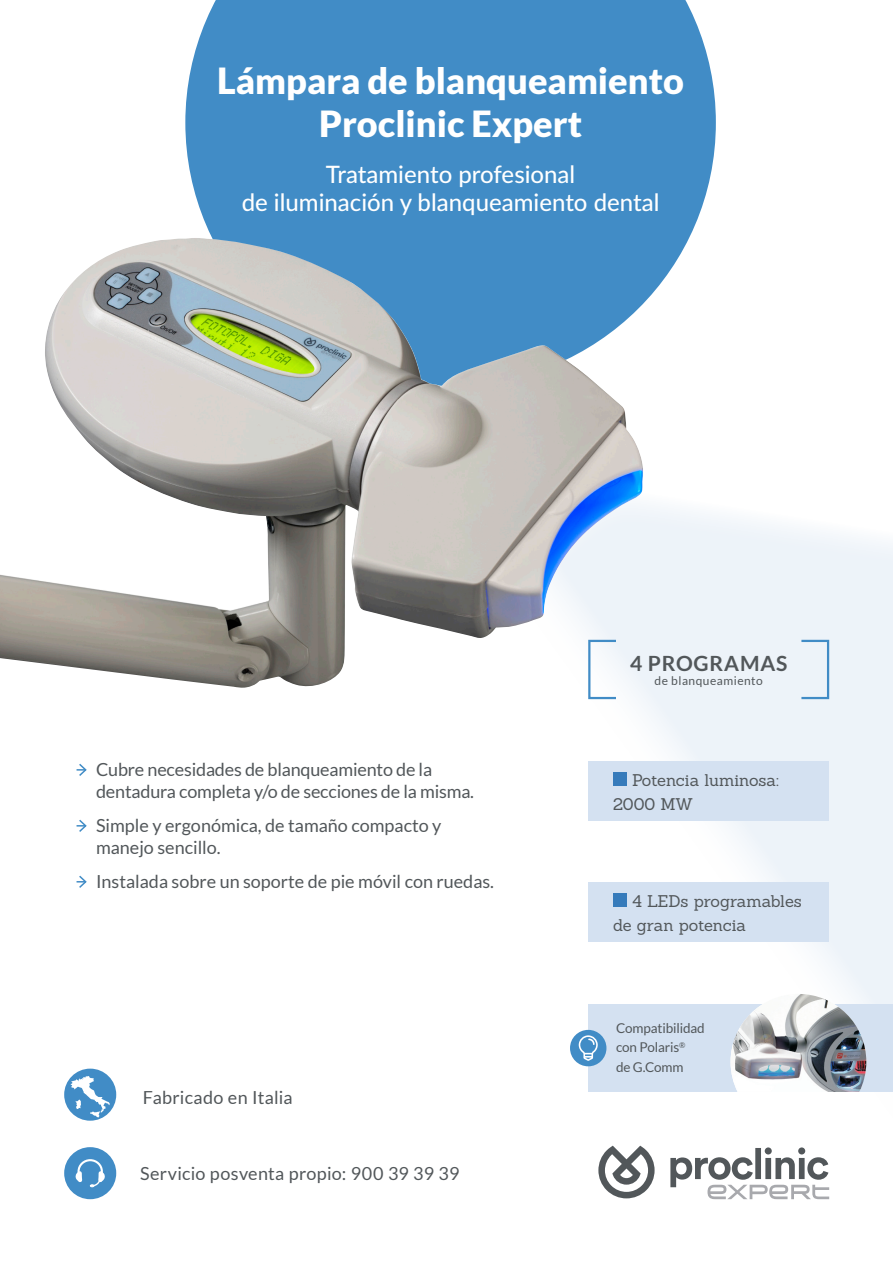
<style>
.page{position:relative;width:893px;height:1263px;background:#fff}
.page>*{position:absolute;margin:0;border:0;box-sizing:border-box;transform-origin:0 0}
.t1{font:900 36px/43.2px "Lato";color:#fff;text-align:center}
.t2{font:500 24px/28.8px "Lato";color:#fff;text-align:center}
.t3{font:700 21px "Lato";letter-spacing:.04em;color:#52575a}
.t4{font:18px/21.6px "Lato";color:#52575a}
.t5{font:16.5px/24px "Sanchez";letter-spacing:-.005em;color:#52575a}
.t6{font:13.5px/19.5px "Lato";letter-spacing:-.01em;color:#52575a}
.t7{font:12px "Lato";letter-spacing:.04em;color:#52575a}
</style>
<div class="page">
<svg style="left:570px;top:506px;width:323px;height:694px;fill:#edf3f9"></svg>
<div style="left:185px;top:0;width:531px;height:302px;background:#418cc6"></div>
<svg style="left:598px;top:1146px;width:231px;height:53px"></svg>
<svg style="left:77px;top:763px;width:10px;height:13px"></svg>
<svg style="left:77px;top:819px;width:10px;height:13px"></svg>
<svg style="left:77px;top:875px;width:10px;height:13px"></svg>
<div style="left:588px;top:883px;width:241px;height:59px;background:#d4e1f1"></div>
<div style="left:613px;top:893px;width:14px;height:14px;background:#367bbb"></div>
<div style="left:588px;top:761px;width:241px;height:59px;background:#d4e1f1"></div>
<div style="left:613px;top:772px;width:14px;height:14px;background:#367bbb"></div>
<div style="left:588px;top:640px;width:29px;height:59px;border:2px solid #418cc6"></div>
<div style="left:800px;top:640px;width:29px;height:59px;border:2px solid #418cc6"></div>
<img style="left:0;top:238px;width:645px;height:451px">
<div style="left:69px;top:1152px;width:42px;height:42px;background:#418cc6;border-radius:50%"></div>
<div style="left:64px;top:1147px;width:52px;height:52px;border:10px solid #418cc6;border-radius:50%"></div>
<svg style="left:75px;top:1158px;width:30px;height:29px"></svg>
<div style="left:588px;top:1004px;width:305px;height:88px;background:#d4e1f1"></div>
<div style="left:570px;top:1030px;width:36px;height:36px;border:9px solid #418cc6;border-radius:50%"></div>
<svg style="left:579px;top:1035px;width:19px;height:26px"></svg>
<img style="left:730px;top:994px;width:136px;height:98px">
<div style="left:64px;top:1069px;width:52px;height:52px;border:10px solid #418cc6;border-radius:50%"></div>
<svg style="left:70px;top:1076px;width:40px;height:41px"></svg>
<p class="t1" style="left:217px;top:58px;width:468px">Lámpara de blanqueamiento<br>Proclinic Expert</p>
<p class="t2" style="left:242px;top:159px;width:419px">Tratamiento profesional<br>de iluminación y blanqueamiento dental</p>
<p class="t4" style="left:96px;top:758px;width:380px">Cubre necesidades de blanqueamiento de la dentadura completa y/o de secciones de la misma.</p>
<p class="t4" style="left:96px;top:814px;width:347px">Simple y ergonómica, de tamaño compacto y manejo sencillo.</p>
<p class="t4" style="left:96px;top:870px;width:400px">Instalada sobre un soporte de pie móvil con ruedas.</p>
<p class="t4" style="left:143px;top:1086px;width:151px">Fabricado en Italia</p>
<p class="t4" style="left:140px;top:1163px;width:321px">Servicio posventa propio: 900 39 39 39</p>
<p class="t3" style="left:630px;top:651px;width:159px">4 PROGRAMAS</p>
<p class="t7" style="left:655px;top:674px;width:110px">de blanqueamiento</p>
<p class="t5" style="left:613px;top:768px;width:167px;text-indent:19px">Potencia luminosa:<br>2000 MW</p>
<p class="t5" style="left:613px;top:889px;width:190px;text-indent:19px">4 LEDs programables de gran potencia</p>
<p class="t6" style="left:616px;top:1018px;width:90px">Compatibilidad con Polaris<sup>®<br></sup>de G.Comm</p>
</div>
